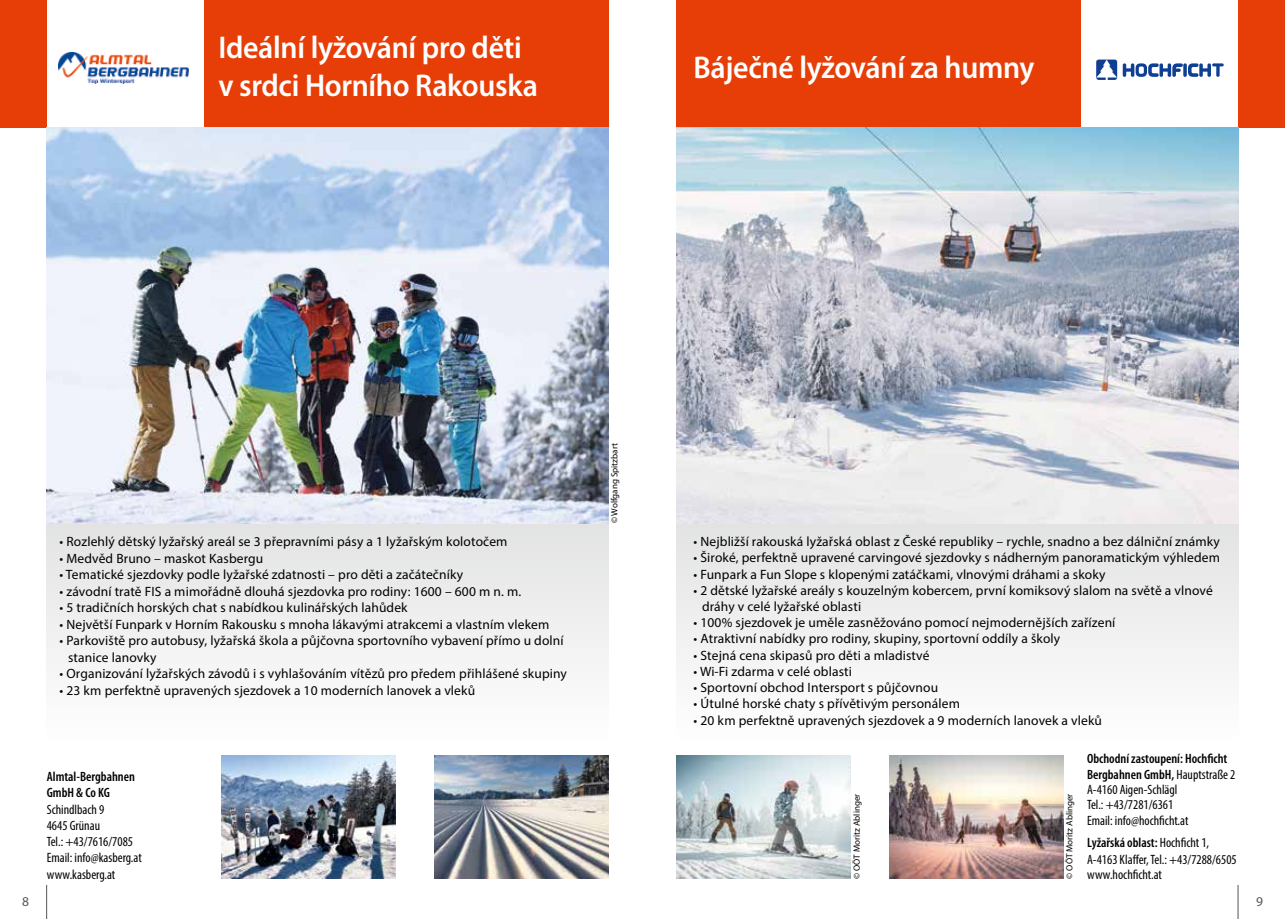
<style>
.page{position:relative;width:1285px;height:919px;background:#fff}
.page>*{position:absolute;margin:0;border:0;box-sizing:border-box;transform-origin:0 0}
.t1{font:600 31.5px/37.8px "Myriad Pro";letter-spacing:-.01em;color:#fff;scale:.95 1}
.t2{font:13.5px/16.5px "Myriad Pro";letter-spacing:.01em;color:#000}
.t3{font:condensed 13.5px/15.6px "Myriad Pro";color:#000}
.t4{font:600 condensed 13.5px/16.2px "Myriad Pro";color:#000}
.t5{font:13.5px "Myriad Pro";color:#565655}
.t6{font:9px "Myriad Pro";color:#000}
.s1{font-weight:600}
</style>
<div class="page">
<div style="left:676px;top:0;width:404px;height:128px;background:#e73e07"></div>
<div style="left:204px;top:0;width:404px;height:128px;background:#e73e07"></div>
<div style="left:0;top:0;width:47px;height:128px;background:#e73e07"></div>
<div style="left:1237px;top:0;width:47px;height:128px;background:#e73e07"></div>
<img style="left:676px;top:755px;width:174px;height:123px">
<img style="left:889px;top:755px;width:174px;height:123px">
<div style="left:47px;top:523px;width:561px;height:221px;background:linear-gradient(to right,#f1f1f1,#f1f1f1)"></div>
<div style="left:676px;top:523px;width:561px;height:221px;background:linear-gradient(to right,#f1f1f1,#f1f1f1)"></div>
<hr style="left:46px;top:884px;width:1px;height:34px;background:#565655">
<hr style="left:1237px;top:884px;width:1px;height:34px;background:#565655">
<img style="left:59px;top:53px;width:129px;height:31px">
<img style="left:47px;top:128px;width:561px;height:395px">
<svg style="left:1096px;top:60px;width:20px;height:20px"></svg>
<svg style="left:1122px;top:63px;width:101px;height:14px"></svg>
<img style="left:676px;top:128px;width:561px;height:395px">
<img style="left:221px;top:755px;width:174px;height:123px">
<img style="left:434px;top:755px;width:174px;height:123px">
<h1 class="t1" style="left:218px;top:28px;width:338px">Ideální lyžování pro děti v srdci Horního Rakouska</h1>
<h1 class="t1" style="left:693px;top:47px;width:360px">Báječné lyžování za humny</h1>
<p class="t2" style="left:60px;top:533px;width:449px">• Rozlehlý dětský lyžařský areál se 3 přepravními pásy a 1 lyžařským kolotočem</p>
<p class="t2" style="left:60px;top:549px;width:205px">• Medvěd Bruno – maskot Kasbergu</p>
<p class="t2" style="left:60px;top:566px;width:405px">• Tematické sjezdovky podle lyžařské zdatnosti – pro děti a začátečníky</p>
<p class="t2" style="left:60px;top:582px;width:463px">• závodní tratě FIS a mimořádně dlouhá sjezdovka pro rodiny: 1600 – 600 m n. m.</p>
<p class="t2" style="left:60px;top:599px;width:349px">• 5 tradičních horských chat s nabídkou kulinářských lahůdek</p>
<p class="t2" style="left:60px;top:615px;width:491px">• Největší Funpark v Horním Rakousku s mnoha lákavými atrakcemi a vlastním vlekem</p>
<p class="t2" style="left:68px;top:632px;width:497px;text-indent:-8px">• Parkoviště pro autobusy, lyžařská škola a půjčovna sportovního vybavení přímo u dolní stanice lanovky</p>
<p class="t2" style="left:60px;top:665px;width:509px">• Organizování lyžařských závodů i s vyhlašováním vítězů pro předem přihlášené skupiny</p>
<p class="t2" style="left:60px;top:681px;width:417px">• 23 km perfektně upravených sjezdovek a 10 moderních lanovek a vleků</p>
<p class="t4" style="left:47px;top:768px;width:90px">Almtal-Bergbahnen<br>GmbH &amp; Co KG</p>
<p class="t3" style="left:47px;top:800px;width:96px;line-height:16.2px">Schindlbach 9<br>4645 Grünau<br>Tel.: +43/7616/7085<br>Email: info@kasberg.at www.kasberg.at</p>
<p class="t6" style="left:608px;top:523px;width:81px;rotate:-90deg">© Wolfgang Spitzbart</p>
<p class="t2" style="left:693px;top:533px;width:527px">• Nejbližší rakouská lyžařská oblast z České republiky – rychle, snadno a bez dálniční známky</p>
<p class="t2" style="left:693px;top:549px;width:528px">• Široké, perfektně upravené carvingové sjezdovky s nádherným panoramatickým výhledem</p>
<p class="t2" style="left:693px;top:565px;width:413px">• Funpark a Fun Slope s klopenými zatáčkami, vlnovými dráhami a skoky</p>
<p class="t2" style="left:702px;top:582px;width:512px;text-indent:-9px">• 2 dětské lyžařské areály s kouzelným kobercem, první komiksový slalom na světě a vlnové dráhy v celé lyžařské oblasti</p>
<p class="t2" style="left:693px;top:614px;width:423px">• 100% sjezdovek je uměle zasněžováno pomocí nejmodernějších zařízení</p>
<p class="t2" style="left:693px;top:630px;width:368px">• Atraktivní nabídky pro rodiny, skupiny, sportovní oddíly a školy</p>
<p class="t2" style="left:693px;top:646px;width:237px">• Stejná cena skipasů pro děti a mladistvé</p>
<p class="t2" style="left:693px;top:662px;width:160px">• Wi-Fi zdarma v celé oblasti</p>
<p class="t2" style="left:693px;top:679px;width:246px">• Sportovní obchod Intersport s půjčovnou</p>
<p class="t2" style="left:693px;top:695px;width:268px">• Útulné horské chaty s přívětivým personálem</p>
<p class="t2" style="left:693px;top:711px;width:410px">• 20 km perfektně upravených sjezdovek a 9 moderních lanovek a vleků</p>
<p class="t3" style="left:1086px;top:750px;width:150px"><span class="s1">Obchodní zastoupení: Hochficht<br>Bergbahnen GmbH,</span> Hauptstraße 2<br>A-4160 Aigen-Schlägl<br>Tel.: +43/7281/6361<br>Email: info@hochficht.at</p>
<p class="t3" style="left:1086px;top:834px;width:151px"><span class="s1">Lyžařská oblast:</span> Hochficht 1,<br>A-4163 Klaffer, Tel.: +43/7288/6505 www.hochficht.at</p>
<p class="t6" style="left:851px;top:878px;width:86px;rotate:-90deg">© OÖT Moritz Ablinger</p>
<p class="t6" style="left:1063px;top:878px;width:86px;rotate:-90deg">© OÖT Moritz Ablinger</p>
<p class="t5" style="left:22px;top:892px;width:8px">8</p>
<p class="t5" style="left:1255px;top:892px;width:8px">9</p>
</div>
